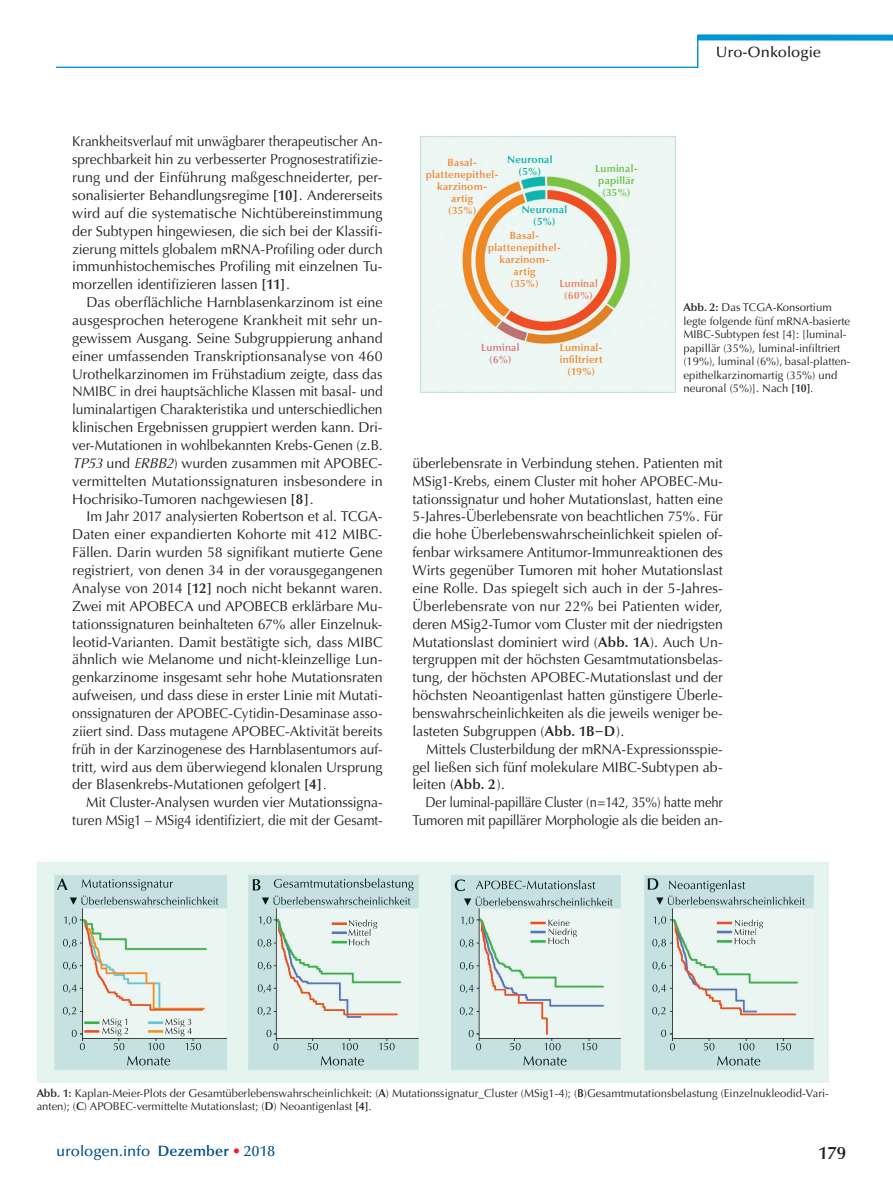
<style>
.page{position:relative;width:893px;height:1191px;background:#fff}
.page>*{position:absolute;margin:0;border:0;box-sizing:border-box;transform-origin:0 0}
.t1{font:600 18px "Optima";color:#231f20}
.t2{font:500 15px "Optima";color:#004f89}
.t3{font:500 15px "Optima";color:#231f20}
.t4{font:14.25px/17.9px "Optima";letter-spacing:-.01em;color:#231f20;text-align:justify}
.t5{font:14.25px/17.9px "Optima";letter-spacing:-.01em;color:#231f20;text-align:justify;scale:.95 1}
.t6{font:14.25px/17.9px "Optima";letter-spacing:-.01em;color:#231f20;text-align:right;scale:.92 1}
.t7{font:11.25px/13.5px "Optima";color:#231f20}
.t8{font:600 10.5px/12px "Optima";letter-spacing:.02em;color:#f58430;text-align:center}
.t9{font:600 10.5px/12px "Optima";letter-spacing:.02em;color:#00aea3;text-align:center}
.t10{font:600 10.5px/12px "Optima";letter-spacing:.02em;color:#f58523;text-align:center}
.t11{font:600 10.5px/12px "Optima";letter-spacing:.02em;color:#69bd46;text-align:center}
.t12{font:600 10.5px/12px "Optima";letter-spacing:.02em;color:#f37552;text-align:center}
.t13{font:600 10.5px/12px "Optima";letter-spacing:.02em;color:#d97279;text-align:center}
.s1{font-weight:600}
.s2{font-style:italic}
.s3{color:#ee1d23}
.s4{font-family:"Arial";font-weight:400;color:#fff}
</style>
<div class="page">
<div style="left:698px;top:34px;width:195px;height:7px;background:#0095d9"></div>
<hr style="left:698px;top:36px;width:1px;height:31px;background:#0095d9">
<hr style="left:56px;top:67px;width:642px;height:1px;background:#0095d9">
<img style="left:421px;top:136px;width:255px;height:257px">
<img style="left:37px;top:862px;width:792px;height:221px">
<svg style="left:64px;top:916px;width:13px;height:9px"></svg>
<img style="left:63px;top:939px;width:14px;height:9px">
<img style="left:63px;top:961px;width:14px;height:9px">
<img style="left:63px;top:984px;width:14px;height:9px">
<svg style="left:63px;top:1007px;width:13px;height:9px"></svg>
<svg style="left:72px;top:1029px;width:5px;height:8px"></svg>
<svg style="left:259px;top:916px;width:12px;height:9px"></svg>
<svg style="left:258px;top:939px;width:13px;height:9px"></svg>
<svg style="left:258px;top:961px;width:13px;height:9px"></svg>
<svg style="left:258px;top:984px;width:13px;height:9px"></svg>
<svg style="left:258px;top:1007px;width:13px;height:9px"></svg>
<svg style="left:267px;top:1029px;width:4px;height:8px"></svg>
<svg style="left:461px;top:916px;width:13px;height:9px"></svg>
<svg style="left:460px;top:939px;width:13px;height:9px"></svg>
<svg style="left:460px;top:962px;width:13px;height:9px"></svg>
<svg style="left:460px;top:984px;width:13px;height:9px"></svg>
<svg style="left:460px;top:1007px;width:13px;height:9px"></svg>
<svg style="left:469px;top:1030px;width:5px;height:7px"></svg>
<svg style="left:653px;top:916px;width:13px;height:9px"></svg>
<img style="left:652px;top:939px;width:14px;height:9px">
<img style="left:652px;top:961px;width:14px;height:9px">
<img style="left:652px;top:984px;width:14px;height:9px">
<svg style="left:652px;top:1007px;width:13px;height:9px"></svg>
<svg style="left:661px;top:1029px;width:5px;height:8px"></svg>
<svg style="left:80px;top:1043px;width:30px;height:8px"></svg>
<img style="left:114px;top:1042px;width:50px;height:8px">
<svg style="left:165px;top:1050px;width:17px;height:1px"></svg>
<img style="left:186px;top:1042px;width:15px;height:8px">
<img style="left:127px;top:1055px;width:43px;height:10px">
<svg style="left:274px;top:1043px;width:30px;height:8px"></svg>
<img style="left:307px;top:1043px;width:51px;height:7px">
<svg style="left:358px;top:1050px;width:17px;height:1px"></svg>
<img style="left:379px;top:1043px;width:16px;height:7px">
<img style="left:321px;top:1055px;width:43px;height:10px">
<svg style="left:476px;top:1043px;width:31px;height:8px"></svg>
<img style="left:510px;top:1043px;width:51px;height:7px">
<svg style="left:561px;top:1050px;width:17px;height:1px"></svg>
<img style="left:582px;top:1043px;width:15px;height:7px">
<img style="left:523px;top:1055px;width:43px;height:10px">
<svg style="left:670px;top:1043px;width:30px;height:8px"></svg>
<img style="left:704px;top:1043px;width:50px;height:7px">
<svg style="left:755px;top:1050px;width:17px;height:1px"></svg>
<img style="left:776px;top:1043px;width:15px;height:7px">
<img style="left:717px;top:1055px;width:43px;height:10px">
<svg style="left:70px;top:897px;width:7px;height:7px"></svg>
<img style="left:79px;top:895px;width:139px;height:9px">
<svg style="left:262px;top:897px;width:7px;height:7px"></svg>
<img style="left:271px;top:895px;width:140px;height:9px">
<svg style="left:464px;top:898px;width:7px;height:7px"></svg>
<img style="left:473px;top:896px;width:140px;height:9px">
<svg style="left:656px;top:897px;width:7px;height:7px"></svg>
<img style="left:665px;top:895px;width:140px;height:9px">
<img style="left:349px;top:919px;width:28px;height:9px">
<img style="left:348px;top:929px;width:22px;height:7px">
<img style="left:349px;top:938px;width:20px;height:7px">
<img style="left:548px;top:919px;width:21px;height:7px">
<img style="left:548px;top:928px;width:29px;height:9px">
<img style="left:548px;top:938px;width:21px;height:6px">
<svg style="left:548px;top:937px;width:21px;height:1px"></svg>
<img style="left:735px;top:919px;width:28px;height:9px">
<img style="left:734px;top:928px;width:22px;height:7px">
<svg style="left:735px;top:928px;width:21px;height:1px"></svg>
<img style="left:735px;top:937px;width:20px;height:7px">
<img style="left:82px;top:879px;width:91px;height:11px">
<img style="left:274px;top:878px;width:140px;height:12px">
<img style="left:476px;top:880px;width:119px;height:9px">
<img style="left:669px;top:880px;width:76px;height:12px">
<img style="left:102px;top:1018px;width:26px;height:9px">
<img style="left:102px;top:1027px;width:26px;height:9px">
<img style="left:165px;top:1018px;width:27px;height:9px">
<img style="left:165px;top:1027px;width:27px;height:9px">
<svg style="left:57px;top:878px;width:11px;height:12px"></svg>
<svg style="left:253px;top:879px;width:7px;height:11px"></svg>
<svg style="left:455px;top:879px;width:10px;height:12px"></svg>
<svg style="left:648px;top:878px;width:10px;height:11px"></svg>
<p class="t5" style="left:72px;top:133px;width:328px">Krankheitsverlauf mit unwägbarer therapeutischer An&shy;sprechbarkeit hin zu verbesserter Prognosestratifizie&shy;rung und der Einführung maßgeschneiderter, per&shy;sonalisierter Behandlungsregime <span class="s1">[10]</span>. Andererseits wird auf die systematische Nichtübereinstimmung der Subtypen hingewiesen, die sich bei der Klassifi&shy;zierung mittels globalem mRNA-Profiling oder durch immunhistochemisches Profiling mit einzelnen Tu&shy;morzellen identifizieren lassen <span class="s1">[11]</span>.</p>
<p class="t4" style="left:72px;top:293px;width:312px;text-indent:14px">Das oberflächliche Harnblasenkarzinom ist eine ausgesprochen heterogene Krankheit mit sehr un&shy;gewissem Ausgang. Seine Subgruppierung anhand einer umfassenden Transkriptionsanalyse von 460<br>Urothelkarzinomen im Frühstadium zeigte, dass das NMIBC in drei hauptsächliche Klassen mit basal- und luminalartigen Charakteristika und unterschiedlichen klinischen Ergebnissen gruppiert werden kann. Dri&shy;ver-Mutationen in wohlbekannten Krebs-Genen (z.B.<br><span class="s2">TP53</span> und <span class="s2">ERBB2</span>) wurden zusammen mit APOBEC&shy;vermittelten Mutationssignaturen insbesondere in Hochrisiko-Tumoren nachgewiesen <span class="s1">[8]</span>.</p>
<p class="t4" style="left:72px;top:508px;width:312px;text-indent:14px">Im Jahr 2017 analysierten Robertson et al. TCGA-Daten einer expandierten Kohorte mit 412 MIBC-Fällen. Darin wurden 58 signifikant mutierte Gene registriert, von denen 34 in der vorausgegangenen Analyse von 2014 <span class="s1">[12]</span> noch nicht bekannt waren.<br>Zwei mit APOBECA und APOBECB erklärbare Mu&shy;tationssignaturen beinhalteten 67% aller Einzelnuk&shy;leotid-Varianten. Damit bestätigte sich, dass MIBC ähnlich wie Melanome und nicht-kleinzellige Lun&shy;genkarzinome insgesamt sehr hohe Mutationsraten aufweisen, und dass diese in erster Linie mit Mutati&shy;onssignaturen der APOBEC-Cytidin-Desaminase asso&shy;ziiert sind. Dass mutagene APOBEC-Aktivität bereits früh in der Karzinogenese des Harnblasentumors auf&shy;tritt, wird aus dem überwiegend klonalen Ursprung der Blasenkrebs-Mutationen gefolgert <span class="s1">[4]</span>.</p>
<p class="t4" style="left:72px;top:793px;width:312px;text-align:right">Mit Cluster-Analysen wurden vier Mutationssigna&shy;turen MSig1 – MSig4 identifiziert, die mit der Gesamt-</p>
<p class="t8" style="left:426px;top:157px;width:75px">Basal&shy;plattenepithel&shy;karzinom&shy;artig<br>(35%)</p>
<p class="t9" style="left:507px;top:153px;width:47px">Neuronal (5%)</p>
<p class="t9" style="left:522px;top:204px;width:47px">Neuronal (5%)</p>
<p class="t11" style="left:595px;top:162px;width:44px">Luminal&shy;papillär (35%)</p>
<p class="t8" style="left:488px;top:230px;width:75px">Basal&shy;plattenepithel&shy;karzinom&shy;artig<br>(35%)</p>
<p class="t12" style="left:559px;top:277px;width:40px">Luminal (60%)</p>
<p class="t13" style="left:481px;top:341px;width:40px">Luminal (6%)</p>
<p class="t10" style="left:560px;top:342px;width:44px">Luminal&shy;infiltriert (19%)</p>
<p class="t3" style="left:716px;top:44px;width:107px">Uro-Onkologie</p>
<p class="t7" style="left:683px;top:301px;width:168px"><span class="s1">Abb. 2:</span> Das TCGA-Konsortium legte folgende fünf mRNA-basierte MIBC-Subtypen fest [4]: [luminal&shy;papillär (35%), luminal-infiltriert (19%), luminal (6%), basal-platten&shy;epithelkarzinomartig (35%) und neuronal (5%)]. Nach <span class="s1">[10]</span>.</p>
<p class="t4" style="left:412px;top:454px;width:312px">überlebensrate in Verbindung stehen. Patienten mit MSig1-Krebs, einem Cluster mit hoher APOBEC-Mu&shy;tationssignatur und hoher Mutationslast, hatten eine 5-Jahres-Überlebensrate von beachtlichen 75%. Für die hohe Überlebenswahrscheinlichkeit spielen of&shy;fenbar wirksamere Antitumor-Immunreaktionen des Wirts gegenüber Tumoren mit hoher Mutationslast eine Rolle. Das spiegelt sich auch in der 5-Jahres-Überlebensrate von nur 22% bei Patienten wider, deren MSig2-Tumor vom Cluster mit der niedrigsten Mutationslast dominiert wird (<span class="s1">Abb. 1A</span>). Auch Un&shy;tergruppen mit der höchsten Gesamtmutationsbe las&shy;tung, der höchsten APOBEC-Mutationslast und der höchsten Neo antigenlast hatten günstigere Überle&shy;benswahrscheinlichkeiten als die jeweils weniger be&shy;lasteten Subgruppen (<span class="s1">Abb. 1B−D</span>).</p>
<p class="t4" style="left:412px;top:740px;width:312px;text-indent:14px">Mittels Clusterbildung der mRNA-Expressionsspie&shy;gel ließen sich fünf molekulare MIBC-Subtypen ab&shy;leiten (<span class="s1">Abb. 2</span>).</p>
<p class="t6" style="left:412px;top:793px;width:339px">Der luminal-papilläre Cluster (n=142, 35%) hatte mehr<br>Tumoren mit papillärer Morphologie als die beiden an-</p>
<p class="t7" style="left:37px;top:1086px;width:794px"><span class="s1">Abb. 1:</span> Kaplan-Meier-Plots der Gesamtüberlebenswahrscheinlichkeit: (<span class="s1">A</span>) Mutationssignatur_Cluster (MSig1-4); (<span class="s1">B</span>)Gesamtmutationsbelastung (Einzelnukleodid-Vari&shy;anten); (<span class="s1">C</span>) APOBEC-vermittelte Mutationslast; (<span class="s1">D</span>) Neoantigenlast <span class="s1">[4]</span>.</p>
<p class="t2" style="left:56px;top:1142px;width:220px">urologen.info <span class="s1">Dezember</span> <span class="s3">•</span> 2018</p>
<p class="t1" style="left:818px;top:1142px;width:58px">179<span class="s4">179</span></p>
</div>
